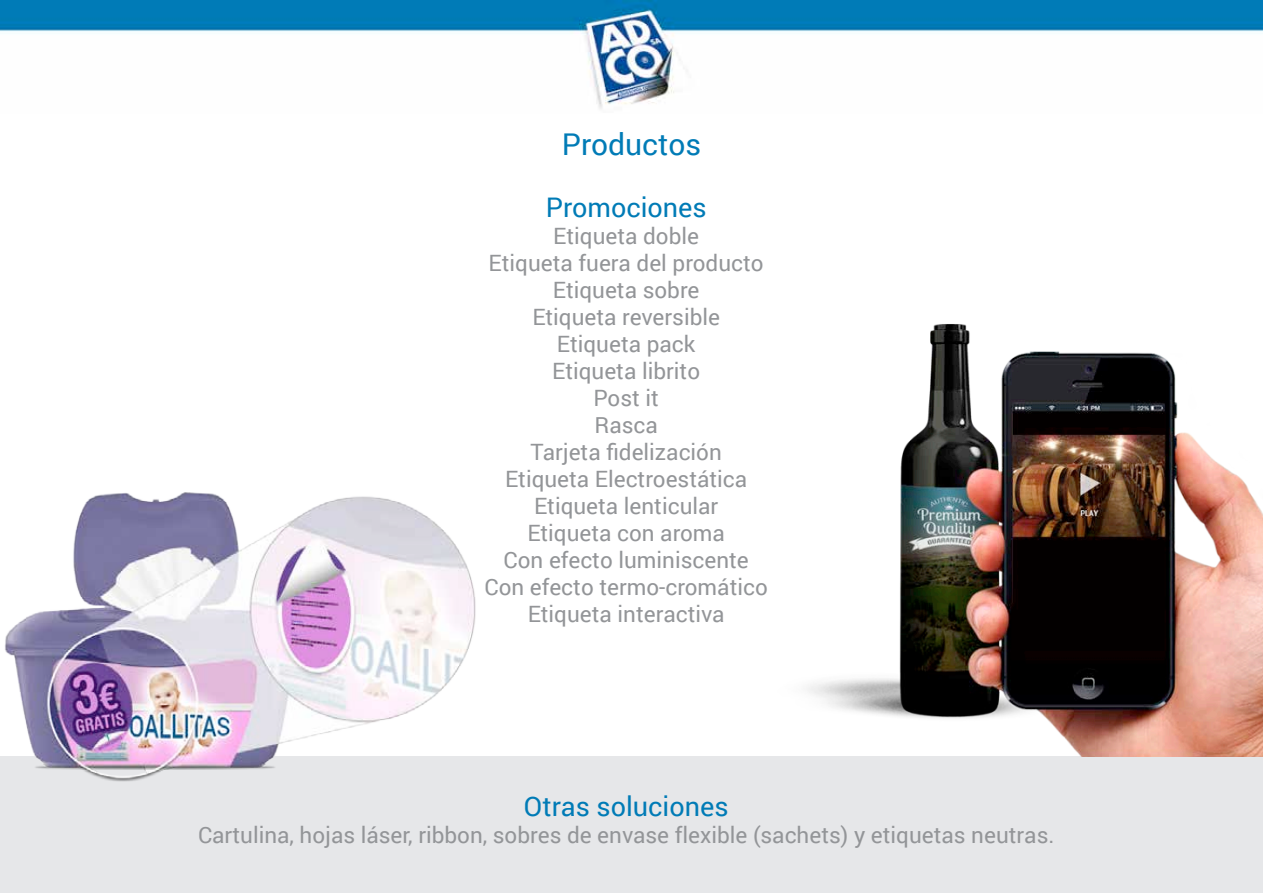
<style>
.page{position:relative;width:1263px;height:893px;background:#fff}
.page>*{position:absolute;margin:0;border:0;box-sizing:border-box;transform-origin:0 0}
.t1{font:30px "Roboto";color:#007bb6}
.t2{font:27px "Roboto";color:#007bb6}
.t3{font:22.5px/27px "Roboto";color:#939598;text-align:center}
</style>
<div class="page">
<div style="left:0;top:757px;width:1263px;height:136px;background:#e6e7e9"></div>
<img style="left:748px;top:324px;width:515px;height:433px">
<img style="left:0;top:0;width:1263px;height:109px">
<img style="left:0;top:492px;width:496px;height:290px">
<h1 class="t1" style="left:562px;top:123px;width:141px">Productos</h1>
<p class="t2" style="left:546px;top:188px;width:162px">Promociones</p>
<p class="t3" style="left:484px;top:221px;width:285px">Etiqueta doble<br>Etiqueta fuera del producto<br>Etiqueta sobre<br>Etiqueta reversible<br>Etiqueta pack<br>Etiqueta librito<br>Post it<br>Rasca<br>Tarjeta fidelización<br>Etiqueta Electroestática<br>Etiqueta lenticular<br>Etiqueta con aroma<br>Con efecto luminiscente<br>Con efecto termo-cromático<br>Etiqueta interactiva</p>
<p class="t2" style="left:524px;top:788px;width:206px">Otras soluciones</p>
<p class="t3" style="left:198px;top:821px;width:858px">Cartulina, hojas láser, ribbon, sobres de envase flexible (sachets) y etiquetas neutras.</p>
</div>
